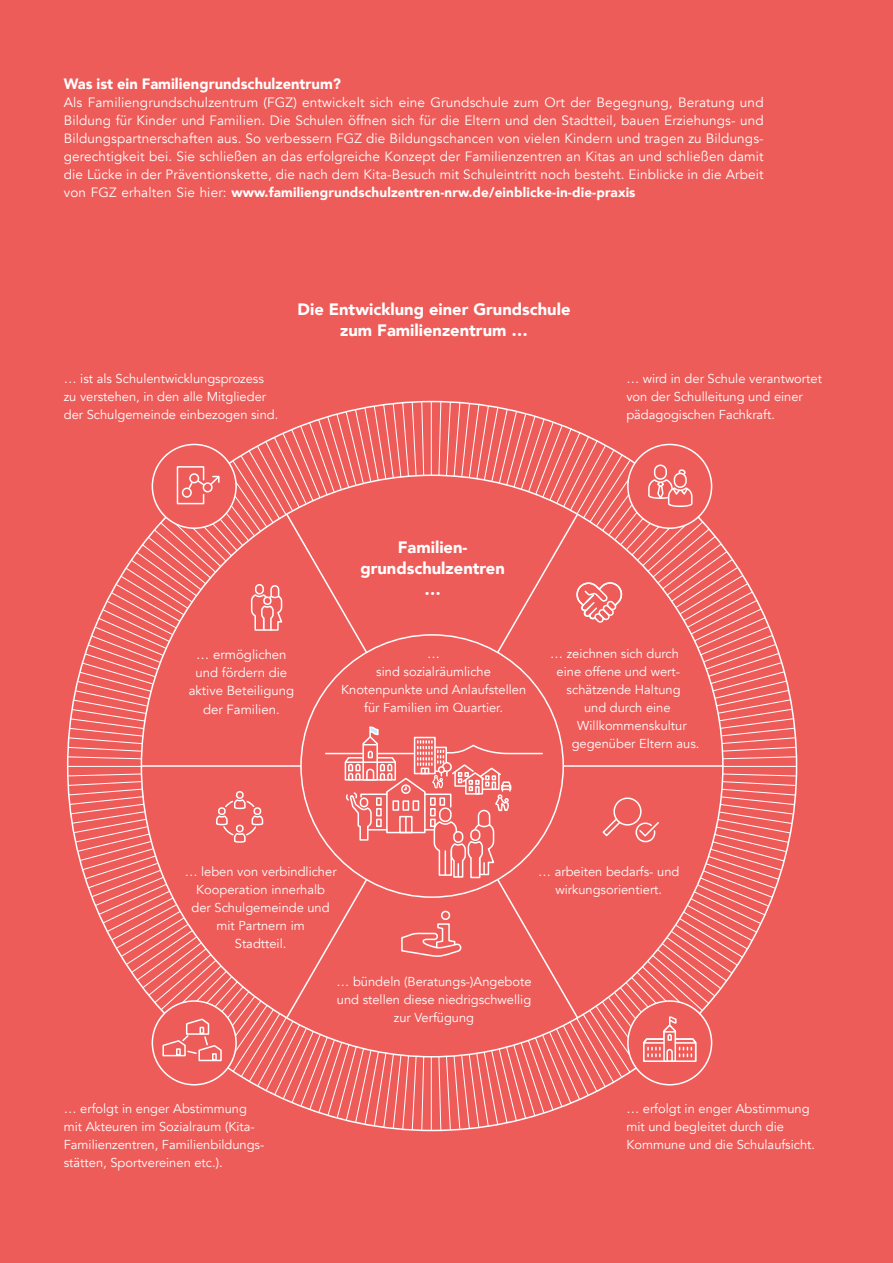
<style>
.page{position:relative;width:893px;height:1263px;background:#ee5c59}
.page>*{position:absolute;margin:0;border:0;box-sizing:border-box;transform-origin:0 0}
.t1{font:900 16.5px/21px "Avenir";color:#fff;text-align:center}
.t2{font:900 15px "Avenir";color:#fff}
.t3{font:13.5px/18px "Avenir";letter-spacing:.01em;color:#fff;text-align:justify}
.t4{font:13.2px/18.3px "Avenir";color:#fff;text-align:center}
.t5{font:12.9px/18px "Avenir";color:#fff;text-align:center}
.s1{font-weight:900}
</style>
<div class="page">
<svg style="left:68px;top:402px;width:729px;height:728px"></svg>
<div style="left:141px;top:475px;width:582px;height:582px;background:#ee5c59;border-radius:50%"></div>
<hr style="left:141px;top:765px;width:582px;height:2px;background:#fff">
<svg style="left:284px;top:511px;width:296px;height:509px"></svg>
<div style="left:301px;top:635px;width:262px;height:262px;background:#ee5c59;border-radius:50%"></div>
<div style="left:152px;top:444px;width:84px;height:84px;background:#ee5c59;border-radius:50%"></div>
<div style="left:152px;top:444px;width:85px;height:85px;border:2px solid #fff;border-radius:50%"></div>
<div style="left:628px;top:444px;width:84px;height:84px;background:#ee5c59;border-radius:50%"></div>
<div style="left:627px;top:444px;width:85px;height:85px;border:2px solid #fff;border-radius:50%"></div>
<div style="left:628px;top:1001px;width:84px;height:84px;background:#ee5c59;border-radius:50%"></div>
<div style="left:627px;top:1000px;width:85px;height:85px;border:2px solid #fff;border-radius:50%"></div>
<div style="left:152px;top:1001px;width:84px;height:84px;background:#ee5c59;border-radius:50%"></div>
<div style="left:152px;top:1000px;width:85px;height:85px;border:2px solid #fff;border-radius:50%"></div>
<svg style="left:251px;top:584px;width:32px;height:47px"></svg>
<svg style="left:343px;top:726px;width:201px;height:153px"></svg>
<svg style="left:574px;top:580px;width:49px;height:44px"></svg>
<svg style="left:602px;top:797px;width:57px;height:46px"></svg>
<div style="left:442px;top:911px;width:7px;height:8px;background:#ee5c59;border-radius:50%"></div>
<div style="left:441px;top:911px;width:9px;height:9px;border:2px solid #fff;border-radius:50%"></div>
<svg style="left:400px;top:922px;width:62px;height:35px"></svg>
<div style="left:236px;top:791px;width:8px;height:8px;border:2px solid #fff;border-radius:3px"></div>
<svg style="left:216px;top:792px;width:48px;height:50px"></svg>
<svg style="left:176px;top:466px;width:44px;height:39px"></svg>
<div style="left:183px;top:488px;width:8px;height:9px;background:#ee5c59;border-radius:50%"></div>
<div style="left:182px;top:487px;width:10px;height:11px;border:2px solid #fff;border-radius:50%"></div>
<div style="left:190px;top:474px;width:8px;height:9px;background:#ee5c59;border-radius:50%"></div>
<div style="left:189px;top:473px;width:10px;height:10px;border:2px solid #fff;border-radius:50%"></div>
<div style="left:203px;top:483px;width:9px;height:9px;background:#ee5c59;border-radius:50%"></div>
<div style="left:203px;top:482px;width:10px;height:10px;border:2px solid #fff;border-radius:50%"></div>
<div style="left:654px;top:464px;width:13px;height:16px;border:2px solid #fff;border-radius:6px"></div>
<svg style="left:648px;top:468px;width:45px;height:39px"></svg>
<svg style="left:161px;top:1018px;width:61px;height:44px"></svg>
<hr style="left:377px;top:753px;width:36px;height:1px;background:#fff">
<hr style="left:326px;top:753px;width:36px;height:1px;background:#fff">
<svg style="left:643px;top:1016px;width:54px;height:46px"></svg>
<p class="t2" style="left:64px;top:70px;width:279px">Was ist ein Familiengrundschulzentrum?</p>
<p class="t3" style="left:64px;top:93px;width:701px">Als Familiengrundschulzentrum (FGZ) entwickelt sich eine Grundschule zum Ort der Begegnung, Beratung und Bildung für Kinder und Familien. Die Schulen öffnen sich für die Eltern und den Stadtteil, bauen Erziehungs- und Bildungspartnerschaften aus. So verbessern FGZ die Bildungschancen von vielen Kindern und tragen zu Bildungs&shy;gerechtigkeit bei. Sie schließen an das erfolgreiche Konzept der Familienzentren an Kitas an und schließen damit die Lücke in der Präventionskette, die nach dem Kita-Besuch mit Schuleintritt noch besteht. Einblicke in die Arbeit von FGZ erhalten Sie hier: <span class="s1">www.familiengrundschulzentren-nrw.de/einblicke-in-die-praxis</span></p>
<p class="t5" style="left:64px;top:370px;width:216px;text-align:left">… ist als Schulentwicklungsprozess zu verstehen, in den alle Mitglieder der Schulgemeinde einbezogen sind.</p>
<p class="t1" style="left:298px;top:298px;width:274px">Die Entwicklung einer Grundschule zum Familienzentrum …</p>
<p class="t1" style="left:360px;top:536px;width:146px">Familien&shy;grundschulzentren …</p>
<p class="t5" style="left:626px;top:370px;width:197px;text-align:left">… wird in der Schule verantwortet von der Schulleitung und einer pädagogischen Fachkraft.</p>
<p class="t4" style="left:189px;top:645px;width:107px">… ermöglichen und fördern die aktive Beteiligung der Familien.</p>
<p class="t5" style="left:341px;top:645px;width:187px">…<br>sind sozialräumliche<br>Knotenpunkte und Anlaufstellen für Familien im Quartier.</p>
<p class="t5" style="left:550px;top:645px;width:130px">… zeichnen sich durch</p>
<p class="t5" style="left:557px;top:663px;width:125px">eine offene und wert-</p>
<p class="t5" style="left:567px;top:681px;width:115px">schätzende Haltung</p>
<p class="t5" style="left:584px;top:699px;width:88px">und durch eine</p>
<p class="t5" style="left:577px;top:717px;width:111px">Willkommenskultur</p>
<p class="t5" style="left:572px;top:735px;width:129px">gegenüber Eltern aus.</p>
<p class="t5" style="left:185px;top:862px;width:153px">… leben von verbindlicher<br>Kooperation innerhalb<br>der Schulgemeinde und mit Partnern im<br>Stadtteil.</p>
<p class="t5" style="left:538px;top:862px;width:143px">… arbeiten bedarfs- und wirkungsorientiert.</p>
<p class="t5" style="left:337px;top:973px;width:196px">… bündeln (Beratungs-)Angebote und stellen diese niedrigschwellig zur Verfügung</p>
<p class="t5" style="left:64px;top:1100px;width:202px;text-align:left">… erfolgt in enger Abstimmung mit Akteuren im Sozialraum (Kita-Familienzentren, Familienbildungs&shy;stätten, Sportvereinen etc.).</p>
<p class="t5" style="left:626px;top:1100px;width:190px;text-align:left">… erfolgt in enger Abstimmung mit und begleitet durch die<br>Kommune und die Schulaufsicht.</p>
</div>
